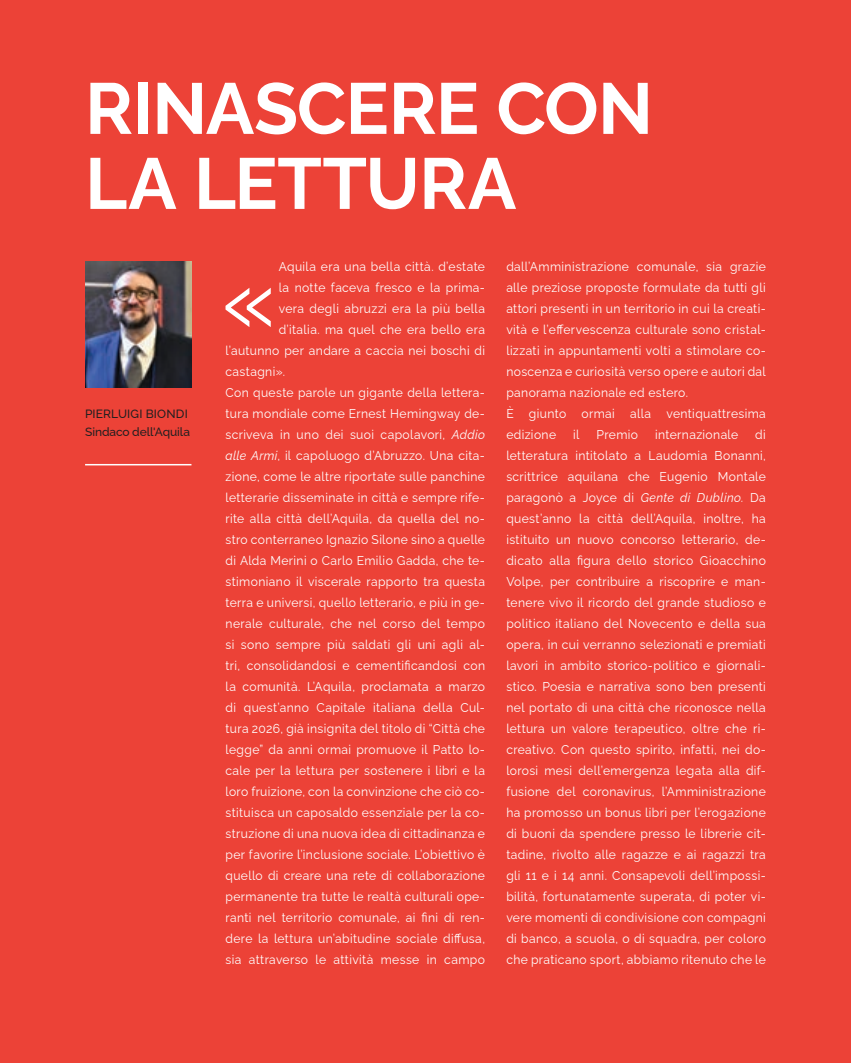
<style>
.page{position:relative;width:851px;height:1063px;background:#fff}
.page>*{position:absolute;margin:0;border:0;box-sizing:border-box;transform-origin:0 0}
.t1{font:101.55px "Raleway";color:#fff;scale:.95 1}
.t2{font:700 72px/75px "Raleway";letter-spacing:-.01em;color:#fff}
.t3{font:12.75px/21px "Raleway";letter-spacing:.03em;color:#fff;scale:.95 1}
.t4{font:500 12px/18px "Raleway";color:#231f20}
.s1{font-style:italic}
</style>
<div class="page">
<div style="left:0;top:0;width:850px;height:1063px;background:#ec4237"></div>
<hr style="left:85px;top:464px;width:106px;height:1px;background:#fff">
<img style="left:85px;top:261px;width:106px;height:126px">
<h2 class="t2" style="left:85px;top:63px;width:569px">RINASCERE CON<br>LA LETTURA</h2>
<p class="t4" style="left:85px;top:403px;width:106px">PIERLUIGI BIONDI<br>Sindaco dell'Aquila</p>
<p class="t3" style="left:279px;top:254px;width:218px">Aquila era una bella città. d’estate</p>
<p class="t3" style="left:279px;top:275px;width:219px">la notte faceva fresco e la prima-</p>
<p class="t3" style="left:279px;top:296px;width:219px">vera degli abruzzi era la più bella</p>
<p class="t3" style="left:279px;top:317px;width:218px">d’italia. ma quel che era bello era</p>
<p class="t3" style="left:225px;top:338px;width:275px">l’autunno per andare a caccia nei boschi di</p>
<p class="t3" style="left:225px;top:359px;width:64px">castagni».</p>
<p class="t3" style="left:225px;top:380px;width:275px">Con queste parole un gigante della lettera-</p>
<p class="t3" style="left:225px;top:401px;width:275px">tura mondiale come Ernest Hemingway de-</p>
<p class="t3" style="left:225px;top:422px;width:275px">scriveva in uno dei suoi capolavori, <span class="s1">Addio</span></p>
<p class="t3" style="left:225px;top:443px;width:275px"><span class="s1">alle Armi</span>, il capoluogo d’Abruzzo. Una cita-</p>
<p class="t3" style="left:225px;top:464px;width:274px">zione, come le altre riportate sulle panchine</p>
<p class="t3" style="left:225px;top:485px;width:275px">letterarie disseminate in città e sempre rife-</p>
<p class="t3" style="left:225px;top:506px;width:275px">rite alla città dell’Aquila, da quella del no-</p>
<p class="t3" style="left:225px;top:527px;width:275px">stro conterraneo Ignazio Silone sino a quelle</p>
<p class="t3" style="left:225px;top:548px;width:275px">di Alda Merini o Carlo Emilio Gadda, che te-</p>
<p class="t3" style="left:225px;top:569px;width:275px">stimoniano il viscerale rapporto tra questa</p>
<p class="t3" style="left:225px;top:590px;width:275px">terra e universi, quello letterario, e più in ge-</p>
<p class="t3" style="left:225px;top:611px;width:274px">nerale culturale, che nel corso del tempo</p>
<p class="t3" style="left:225px;top:632px;width:275px">si sono sempre più saldati gli uni agli al-</p>
<p class="t3" style="left:225px;top:653px;width:275px">tri, consolidandosi e cementificandosi con</p>
<p class="t3" style="left:225px;top:674px;width:275px">la comunità. L’Aquila, proclamata a marzo</p>
<p class="t3" style="left:225px;top:695px;width:275px">di quest’anno Capitale italiana della Cul-</p>
<p class="t3" style="left:225px;top:716px;width:275px">tura 2026, già insignita del titolo di “Città che</p>
<p class="t3" style="left:225px;top:737px;width:275px">legge” da anni ormai promuove il Patto lo-</p>
<p class="t3" style="left:225px;top:758px;width:275px">cale per la lettura per sostenere i libri e la</p>
<p class="t3" style="left:225px;top:779px;width:275px">loro fruizione, con la convinzione che ciò co-</p>
<p class="t3" style="left:225px;top:800px;width:275px">stituisca un caposaldo essenziale per la co-</p>
<p class="t3" style="left:225px;top:821px;width:275px">struzione di una nuova idea di cittadinanza e</p>
<p class="t3" style="left:225px;top:842px;width:275px">per favorire l’inclusione sociale. L’obiettivo è</p>
<p class="t3" style="left:225px;top:863px;width:275px">quello di creare una rete di collaborazione</p>
<p class="t3" style="left:225px;top:884px;width:275px">permanente tra tutte le realtà culturali ope-</p>
<p class="t3" style="left:225px;top:905px;width:275px">ranti nel territorio comunale, ai fini di ren-</p>
<p class="t3" style="left:225px;top:926px;width:275px">dere la lettura un’abitudine sociale diffusa,</p>
<p class="t3" style="left:225px;top:947px;width:274px">sia attraverso le attività messe in campo</p>
<h1 class="t1" style="left:221px;top:217px;width:60px">«</h1>
<p class="t3" style="left:506px;top:254px;width:275px">dall’Amministrazione comunale, sia grazie alle preziose proposte formulate da tutti gli attori presenti in un territorio in cui la creati&shy;vità e l’effervescenza culturale sono cristal&shy;lizzati in appuntamenti volti a stimolare co&shy;noscenza e curiosità verso opere e autori dal panorama nazionale ed estero.<br>È giunto ormai alla ventiquattresima edizione</p>
<p class="t3" style="left:506px;top:422px;width:275px;text-align:justify;text-indent:249px">di letteratura intitolato a Laudomia Bonanni, scrittrice aquilana che Eugenio Montale paragonò a Joyce di <span class="s1">Gente di Dublino.</span> Da quest’anno la città dell’Aquila, inoltre, ha istituito un nuovo concorso letterario, de&shy;dicato alla figura dello storico Gioacchino Volpe, per contribuire a riscoprire e man&shy;tenere vivo il ricordo del grande studioso e politico italiano del Novecento e della sua opera, in cui verranno selezionati e premiati lavori in ambito storico-politico e giornali&shy;stico. Poesia e narrativa sono ben presenti nel portato di una città che riconosce nella lettura un valore terapeutico, oltre che ri&shy;creativo. Con questo spirito, infatti, nei do&shy;lorosi mesi dell’emergenza legata alla dif&shy;fusione del coronavirus, l’Amministrazione ha promosso un bonus libri per l’erogazione di buoni da spendere presso le librerie cit&shy;tadine, rivolto alle ragazze e ai ragazzi tra gli 11 e i 14 anni. Consapevoli dell’impossi&shy;bilità, fortunatamente superata, di poter vi&shy;vere momenti di condivisione con compagni di banco, a scuola, o di squadra, per coloro che praticano sport, abbiamo ritenuto che le</p>
<p class="t3" style="left:573px;top:422px;width:8px">il</p>
<p class="t3" style="left:596px;top:422px;width:45px">Premio</p>
<p class="t3" style="left:655px;top:422px;width:89px">internazionale</p>
</div>
